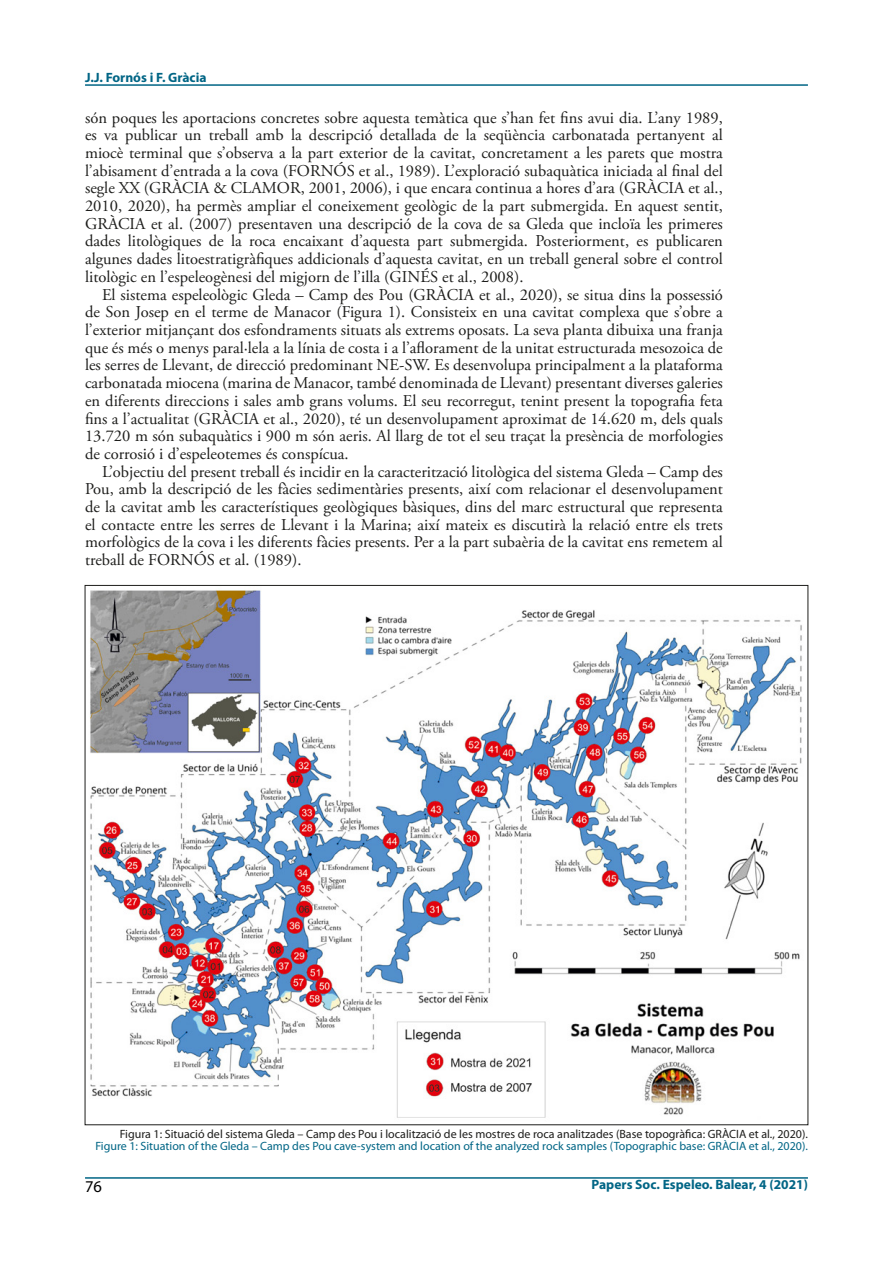
<style>
.page{position:relative;width:893px;height:1263px;background:#fff}
.page>*{position:absolute;margin:0;border:0;box-sizing:border-box;transform-origin:0 0}
.t1{font:16.5px/17.7px "Adobe Garamond Pro";color:#1d1d1b;text-align:justify}
.t2{font:16.5px "Myriad Pro";color:#000}
.t3{font:700 13.5px "Myriad Pro";color:#006585}
.t4{font:12px "Myriad Pro";color:#1d1d1b}
.t5{font:12px "Myriad Pro";color:#006585}
</style>
<div class="page">
<hr style="left:85px;top:84px;width:723px;height:2px;background:#006585">
<hr style="left:85px;top:1177px;width:723px;height:2px;background:#006585">
<img style="left:90px;top:590px;width:712px;height:528px">
<p class="t3" style="left:85px;top:68px;width:123px">J.J. Fornós i F. Gràcia</p>
<p class="t1" style="left:85px;top:109px;width:639px">són poques les aportacions concretes sobre aquesta temàtica que s’han fet fins avui dia. L’any 1989, es va publicar un treball amb la descripció detallada de la seqüència carbonatada pertanyent al miocè terminal que s’observa a la part exterior de la cavitat, concretament a les parets que mostra l’abisament d’entrada a la cova (FORNÓS et al., 1989). L’exploració subaquàtica iniciada al final del segle XX (GRÀCIA &amp; CLAMOR, 2001, 2006), i que encara continua a hores d’ara (GRÀCIA et al., 2010, 2020), ha permès ampliar el coneixement geològic de la part submergida. En aquest sentit, GRÀCIA et al. (2007) presentaven una descripció de la cova de sa Gleda que incloïa les primeres dades litològiques de la roca encaixant d’aquesta part submergida. Posteriorment, es publicaren algunes dades litoestratigràfiques addicionals d’aquesta cavitat, en un treball general sobre el control litològic en l’espeleogènesi del migjorn de l’illa (GINÉS et al., 2008).</p>
<p class="t1" style="left:85px;top:286px;width:639px;text-indent:17px">El sistema espeleològic Gleda – Camp des Pou (GRÀCIA et al., 2020), se situa dins la possessió de Son Josep en el terme de Manacor (Figura 1). Consisteix en una cavitat complexa que s’obre a l’exterior mitjançant dos esfondraments situats als extrems oposats. La seva planta dibuixa una franja que és més o menys paral·lela a la línia de costa i a l’aflorament de la unitat estructurada mesozoica de les serres de Llevant, de direcció predominant NE-SW. Es desenvolupa principalment a la plataforma carbonatada miocena (marina de Manacor, també denominada de Llevant) presentant diverses galeries en diferents direccions i sales amb grans volums. El seu recorregut, tenint present la topografia feta fins a l’actualitat (GRÀCIA et al., 2020), té un desenvolupament aproximat de 14.620 m, dels quals 13.720 m són subaquàtics i 900 m són aeris. Al llarg de tot el seu traçat la presència de morfologies de corrosió i d’espeleotemes és conspícua.</p>
<p class="t1" style="left:85px;top:463px;width:639px;text-indent:17px">L’objectiu del present treball és incidir en la caracterització litològica del sistema Gleda – Camp des Pou, amb la descripció de les fàcies sedimentàries presents, així com relacionar el desenvolupament de la cavitat amb les característiques geològiques bàsiques, dins del marc estructural que representa el contacte entre les serres de Llevant i la Marina; així mateix es discutirà la relació entre els trets morfològics de la cova i les diferents fàcies presents. Per a la part subaèria de la cavitat ens remetem al treball de FORNÓS et al. (1989).</p>
<p class="t4" style="left:120px;top:1126px;width:690px">Figura 1: Situació del sistema Gleda – Camp des Pou i localització de les mostres de roca analitzades (Base topogràfica: GRÀCIA et al., 2020).</p>
<p class="t5" style="left:95px;top:1138px;width:714px">Figure 1: Situation of the Gleda – Camp des Pou cave-system and location of the analyzed rock samples (Topographic base: GRÀCIA et al., 2020).</p>
<p class="t2" style="left:85px;top:1176px;width:18px">76</p>
<p class="t3" style="left:592px;top:1176px;width:218px">Papers Soc. Espeleo. Balear, 4 (2021)</p>
</div>
